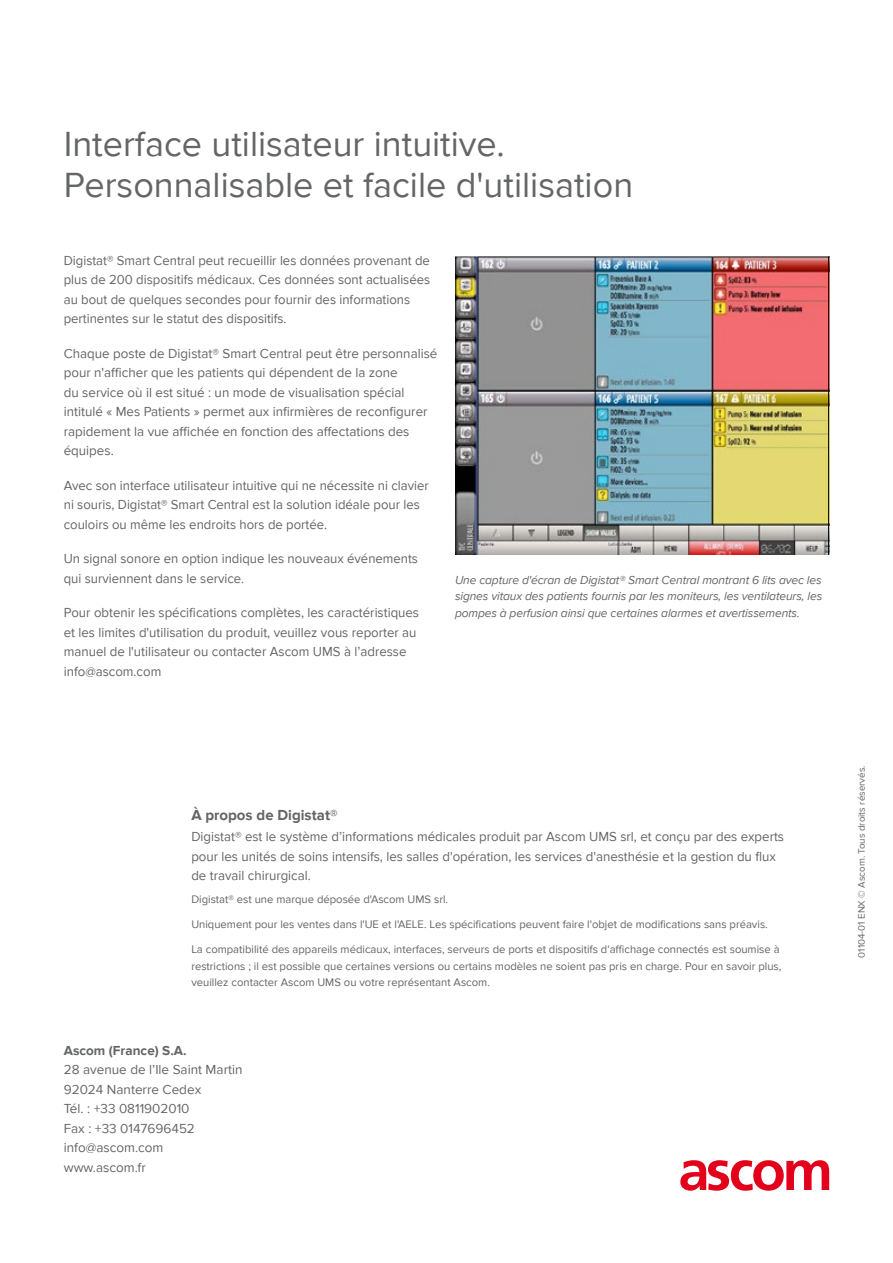
<style>
.page{position:relative;width:893px;height:1263px;background:#fff}
.page>*{position:absolute;margin:0;border:0;box-sizing:border-box;transform-origin:0 0}
.t1{font:36px/40.5px "Proxima Nova";color:#646567}
.t2{font:700 15px "Proxima Nova";color:#646567}
.t3{font:13.5px/19.5px "Proxima Nova";color:#646567}
.t4{font:700 13.5px "Proxima Nova";color:#646567}
.t5{font:italic 12px/16.5px "Proxima Nova";letter-spacing:-.01em;color:#646567;text-align:justify}
.t6{font:11.25px/16.5px "Proxima Nova";color:#646567}
.t7{font:9.75px "Proxima Nova";color:#646567}
</style>
<div class="page">
<svg style="left:680px;top:1160px;width:149px;height:31px"></svg>
<img style="left:455px;top:256px;width:374px;height:299px">
<hr style="left:828px;top:257px;width:1px;height:298px;background:#000">
<h1 class="t1" style="left:64px;top:124px;width:571px">Interface utilisateur intuitive.<br>Personnalisable et facile d'utilisation</h1>
<p class="t3" style="left:64px;top:250px;width:368px">Digistat® Smart Central peut recueillir les données provenant de plus de 200 dispositifs médicaux. Ces données sont actualisées au bout de quelques secondes pour fournir des informations pertinentes sur le statut des dispositifs.</p>
<p class="t3" style="left:64px;top:343px;width:375px">Chaque poste de Digistat® Smart Central peut être personnalisé pour n'afficher que les patients qui dépendent de la zone<br>du service où il est situé : un mode de visualisation spécial intitulé « Mes Patients » permet aux infirmières de reconfigurer rapidement la vue affichée en fonction des affectations des équipes.</p>
<p class="t3" style="left:64px;top:475px;width:366px">Avec son interface utilisateur intuitive qui ne nécessite ni clavier ni souris, Digistat® Smart Central est la solution idéale pour les couloirs ou même les endroits hors de portée.</p>
<p class="t3" style="left:64px;top:549px;width:356px">Un signal sonore en option indique les nouveaux événements qui surviennent dans le service.</p>
<p class="t3" style="left:64px;top:603px;width:357px">Pour obtenir les spécifications complètes, les caractéristiques et les limites d'utilisation du produit, veuillez vous reporter au manuel de l'utilisateur ou contacter Ascom UMS à l’adresse info@ascom.com</p>
<p class="t5" style="left:455px;top:572px;width:369px">Une capture d'écran de Digistat® Smart Central montrant 6 lits avec les signes vitaux des patients fournis par les moniteurs, les ventilateurs, les pompes à perfusion ainsi que certaines alarmes et avertissements.</p>
<p class="t2" style="left:191px;top:806px;width:148px">À propos de Digistat®</p>
<p class="t3" style="left:191px;top:827px;width:594px">Digistat® est le système d’informations médicales produit par Ascom UMS srl, et conçu par des experts pour les unités de soins intensifs, les salles d'opération, les services d'anesthésie et la gestion du flux de travail chirurgical.</p>
<p class="t6" style="left:191px;top:891px;width:258px">Digistat® est une marque déposée d'Ascom UMS srl.</p>
<p class="t6" style="left:191px;top:916px;width:578px">Uniquement pour les ventes dans l'UE et l'AELE. Les spécifications peuvent faire l'objet de modifications sans préavis.</p>
<p class="t6" style="left:191px;top:941px;width:592px">La compatibilité des appareils médicaux, interfaces, serveurs de ports et dispositifs d'affichage connectés est soumise à restrictions ; il est possible que certaines versions ou certains modèles ne soient pas pris en charge. Pour en savoir plus, veuillez contacter Ascom UMS ou votre représentant Ascom.</p>
<p class="t4" style="left:64px;top:1042px;width:124px">Ascom (France) S.A.</p>
<p class="t3" style="left:64px;top:1060px;width:180px">28 avenue de l’Ile Saint Martin<br>92024 Nanterre Cedex<br>Tél. : +33 0811902010<br>Fax : +33 0147696452 info@ascom.com www.ascom.fr</p>
<p class="t7" style="left:856px;top:958px;width:194px;rotate:-90deg">01104-01 ENX © Ascom. Tous droits réservés.</p>
</div>
